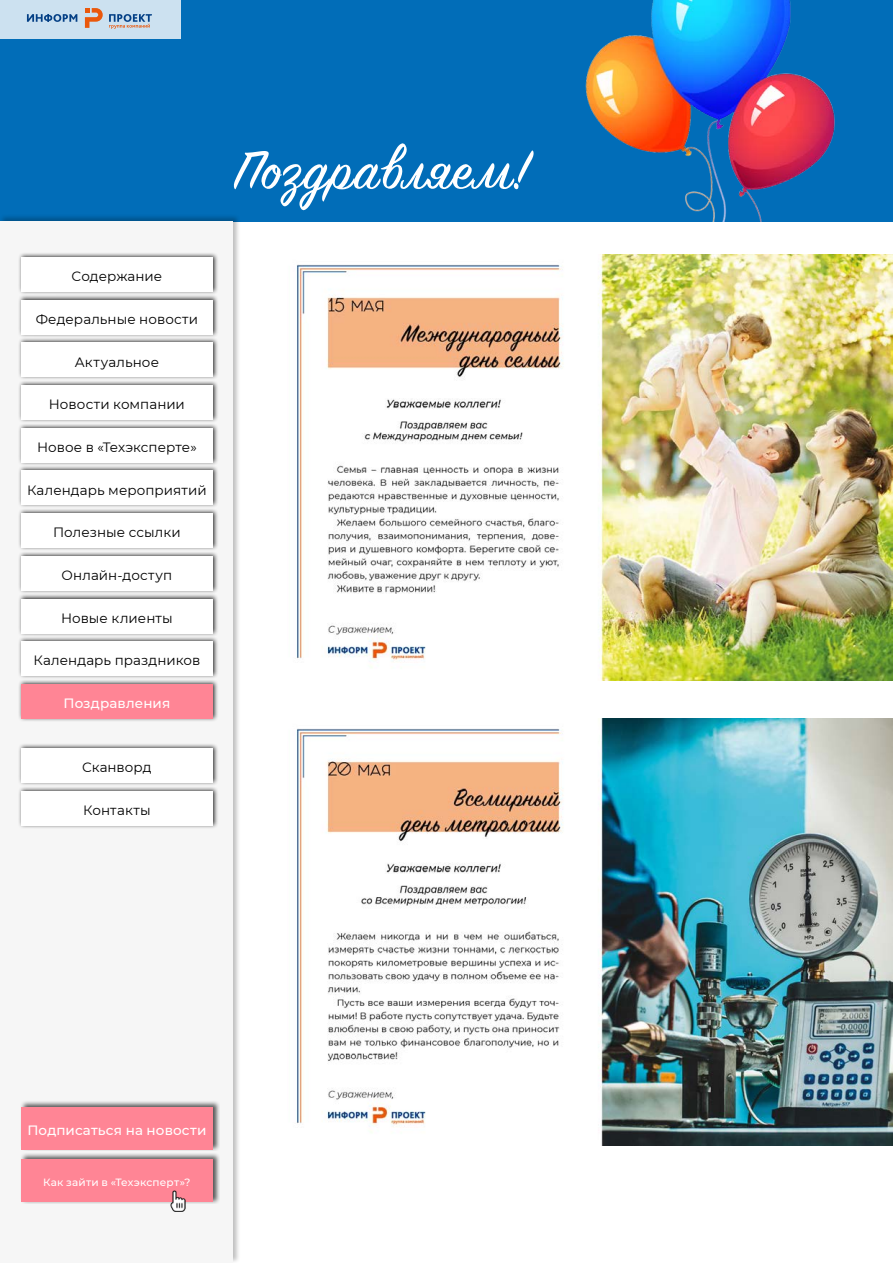
<style>
.page{position:relative;width:893px;height:1263px;background:#fff}
.page>*{position:absolute;margin:0;border:0;box-sizing:border-box;transform-origin:0 0}
.t1{font:60px "Sign Painter House Script";letter-spacing:.02em;color:#fff}
.t2{font:13.5px "Montserrat";letter-spacing:.005em;color:#000}
.t3{font:500 13.5px "Montserrat";letter-spacing:.01em;color:#fff}
.t4{font:500 10.5px "Montserrat";letter-spacing:.015em;color:#fff}
</style>
<div class="page">
<div style="left:0;top:0;width:893px;height:221px;background:#016db8"></div>
<img style="left:585px;top:0;width:250px;height:221px">
<div style="left:0;top:214px;width:241px;height:1049px;background:#000;opacity:.25"></div>
<div style="left:0;top:221px;width:233px;height:1042px;background:#f6f6f6"></div>
<div style="left:18px;top:251px;width:201px;height:44px;background:#000;opacity:.8"></div>
<div style="left:21px;top:257px;width:192px;height:34px;background:#fff"></div>
<div style="left:18px;top:294px;width:201px;height:43px;background:#000;opacity:.8"></div>
<div style="left:21px;top:300px;width:192px;height:34px;background:#fff"></div>
<div style="left:19px;top:1099px;width:201px;height:52px;background:#000;opacity:.65"></div>
<div style="left:21px;top:1107px;width:192px;height:42px;background:#ff8595"></div>
<div style="left:18px;top:337px;width:201px;height:43px;background:#000;opacity:.8"></div>
<div style="left:21px;top:343px;width:192px;height:34px;background:#fff"></div>
<div style="left:18px;top:380px;width:201px;height:43px;background:#000;opacity:.8"></div>
<div style="left:21px;top:386px;width:192px;height:34px;background:#fff"></div>
<div style="left:18px;top:422px;width:201px;height:44px;background:#000;opacity:.8"></div>
<div style="left:21px;top:428px;width:192px;height:34px;background:#fff"></div>
<div style="left:18px;top:508px;width:201px;height:43px;background:#000;opacity:.8"></div>
<div style="left:21px;top:514px;width:192px;height:34px;background:#fff"></div>
<div style="left:18px;top:550px;width:201px;height:44px;background:#000;opacity:.8"></div>
<div style="left:21px;top:556px;width:192px;height:34px;background:#fff"></div>
<div style="left:18px;top:593px;width:201px;height:43px;background:#000;opacity:.8"></div>
<div style="left:21px;top:599px;width:192px;height:34px;background:#fff"></div>
<div style="left:18px;top:636px;width:201px;height:43px;background:#000;opacity:.8"></div>
<div style="left:21px;top:642px;width:192px;height:34px;background:#fff"></div>
<div style="left:18px;top:679px;width:201px;height:43px;background:#000;opacity:.8"></div>
<div style="left:21px;top:685px;width:192px;height:34px;background:#ff8595"></div>
<div style="left:18px;top:743px;width:201px;height:43px;background:#000;opacity:.8"></div>
<div style="left:21px;top:749px;width:192px;height:34px;background:#fff"></div>
<div style="left:18px;top:785px;width:201px;height:43px;background:#000;opacity:.8"></div>
<div style="left:21px;top:791px;width:192px;height:34px;background:#fff"></div>
<div style="left:19px;top:1152px;width:201px;height:52px;background:#000;opacity:.65"></div>
<div style="left:21px;top:1159px;width:192px;height:43px;background:#ff8595"></div>
<img style="left:171px;top:1190px;width:14px;height:22px">
<div style="left:18px;top:465px;width:201px;height:43px;background:#000;opacity:.8"></div>
<div style="left:21px;top:471px;width:192px;height:34px;background:#fff"></div>
<div style="left:0;top:0;width:180px;height:38px;background:#cce1f0"></div>
<svg style="left:85px;top:8px;width:18px;height:20px"></svg>
<svg style="left:27px;top:14px;width:50px;height:8px"></svg>
<svg style="left:109px;top:14px;width:43px;height:15px"></svg>
<img style="left:296px;top:254px;width:597px;height:427px">
<img style="left:296px;top:719px;width:597px;height:426px">
<p class="t2" style="left:72px;top:267px;width:92px">Содержание</p>
<p class="t2" style="left:36px;top:310px;width:164px">Федеральные новости</p>
<p class="t2" style="left:75px;top:352px;width:86px">Актуальное</p>
<p class="t2" style="left:49px;top:395px;width:137px">Новости компании</p>
<p class="t2" style="left:37px;top:438px;width:161px">Новое в «Техэксперте»</p>
<p class="t2" style="left:27px;top:480px;width:181px">Календарь мероприятий</p>
<p class="t2" style="left:53px;top:523px;width:129px">Полезные ссылки</p>
<p class="t2" style="left:62px;top:566px;width:112px">Онлайн-доступ</p>
<p class="t2" style="left:61px;top:609px;width:113px">Новые клиенты</p>
<p class="t2" style="left:34px;top:651px;width:168px">Календарь праздников</p>
<p class="t3" style="left:64px;top:694px;width:108px">Поздравления</p>
<p class="t2" style="left:82px;top:758px;width:71px">Сканворд</p>
<p class="t2" style="left:83px;top:801px;width:69px">Контакты</p>
<h1 class="t1" style="left:233px;top:133px;width:298px">Поздравляем!</h1>
<p class="t3" style="left:27px;top:1120px;width:180px">Подписаться на новости</p>
<p class="t4" style="left:43px;top:1175px;width:149px">Как зайти в «Техэксперт»?</p>
</div>
